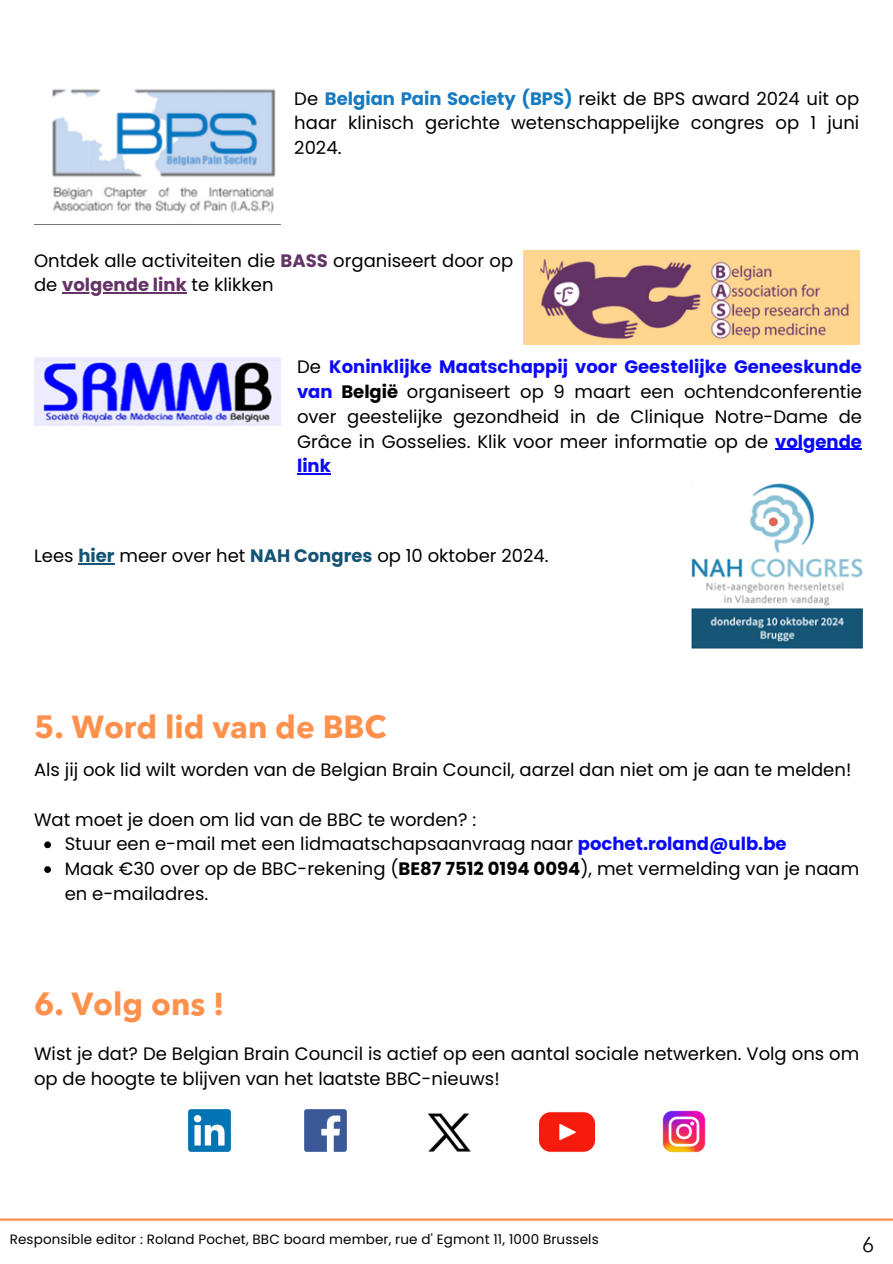
<style>
.page{position:relative;width:893px;height:1264px;background:#fff}
.page>*{position:absolute;margin:0;border:0;box-sizing:border-box;transform-origin:0 0}
.t1{font:700 31.5px "Avenir Next Arabic";color:#ff914d}
.t2{font:21px "Avenir Next Arabic";color:#000}
.t3{font:18px/24.8px "Poppins";color:#000}
.t4{font:13.5px "Poppins";letter-spacing:.01em;color:#000}
.s1{font-weight:700;color:#177bc2}
.s2{font-weight:700;color:#653466}
.s3{font-weight:700;color:#0b09fa}
.s4{font-weight:700}
.s5{font-weight:700;color:#165476}
</style>
<div class="page">
<hr style="left:0;top:1218px;width:892px;height:2px;background:#ff914d">
<img style="left:52px;top:89px;width:224px;height:125px">
<img style="left:523px;top:250px;width:336px;height:95px">
<img style="left:34px;top:357px;width:246px;height:69px">
<img style="left:691px;top:483px;width:171px;height:165px">
<hr style="left:62px;top:292px;width:125px;height:1px;background:#653466">
<hr style="left:775px;top:448px;width:87px;height:2px;background:#0b09fa">
<hr style="left:297px;top:473px;width:34px;height:1px;background:#0b09fa">
<hr style="left:78px;top:563px;width:37px;height:1px;background:#165476">
<svg style="left:44px;top:841px;width:7px;height:7px"></svg>
<svg style="left:44px;top:866px;width:7px;height:7px"></svg>
<img style="left:188px;top:1109px;width:42px;height:41px">
<img style="left:305px;top:1109px;width:41px;height:41px">
<img style="left:428px;top:1113px;width:43px;height:39px">
<img style="left:539px;top:1111px;width:55px;height:42px">
<img style="left:662px;top:1110px;width:43px;height:42px">
<p class="t3" style="left:294px;top:86px;width:566px;text-align:justify">De <span class="s1">Belgian Pain Society (BPS)</span> reikt de BPS award 2024 uit op haar klinisch gerichte wetenschappelijke congres op 1 juni 2024.</p>
<p class="t3" style="left:34px;top:248px;width:480px">Ontdek alle activiteiten die <span class="s2">BASS</span> organiseert door op de <span class="s2">volgende link</span> te klikken</p>
<p class="t3" style="left:297px;top:354px;width:566px;text-align:justify">De <span class="s3">Koninklijke Maatschappij voor Geestelijke Geneeskunde van</span> <span class="s4">België</span> organiseert op 9 maart een ochtendconferentie over geestelijke gezondheid in de Clinique Notre-Dame de Grâce in Gosselies. Klik voor meer informatie op de <span class="s3">volgende link</span></p>
<p class="t3" style="left:34px;top:543px;width:516px">Lees <span class="s5">hier</span> meer over het <span class="s5">NAH Congres</span> op 10 oktober 2024.</p>
<h1 class="t1" style="left:34px;top:708px;width:354px">5. Word lid van de BBC</h1>
<p class="t3" style="left:34px;top:757px;width:818px">Als jij ook lid wilt worden van de Belgian Brain Council, aarzel dan niet om je aan te melden!</p>
<p class="t3" style="left:65px;top:807px;width:796px;text-indent:-31px">Wat moet je doen om lid van de BBC te worden? :<br>Stuur een e-mail met een lidmaatschapsaanvraag naar <span class="s3">pochet.roland@ulb.be<br></span>Maak €30 over op de BBC-rekening (<span class="s4">BE87 7512 0194 0094</span>), met vermelding van je naam en e-mailadres.</p>
<h1 class="t1" style="left:34px;top:985px;width:192px">6. Volg ons !</h1>
<p class="t3" style="left:34px;top:1041px;width:826px">Wist je dat? De Belgian Brain Council is actief op een aantal sociale netwerken. Volg ons om op de hoogte te blijven van het laatste BBC-nieuws!</p>
<p class="t4" style="left:10px;top:1229px;width:590px">Responsible editor : Roland Pochet, BBC board member, rue d' Egmont 11, 1000 Brussels</p>
<p class="t2" style="left:862px;top:1232px;width:14px">6</p>
</div>
